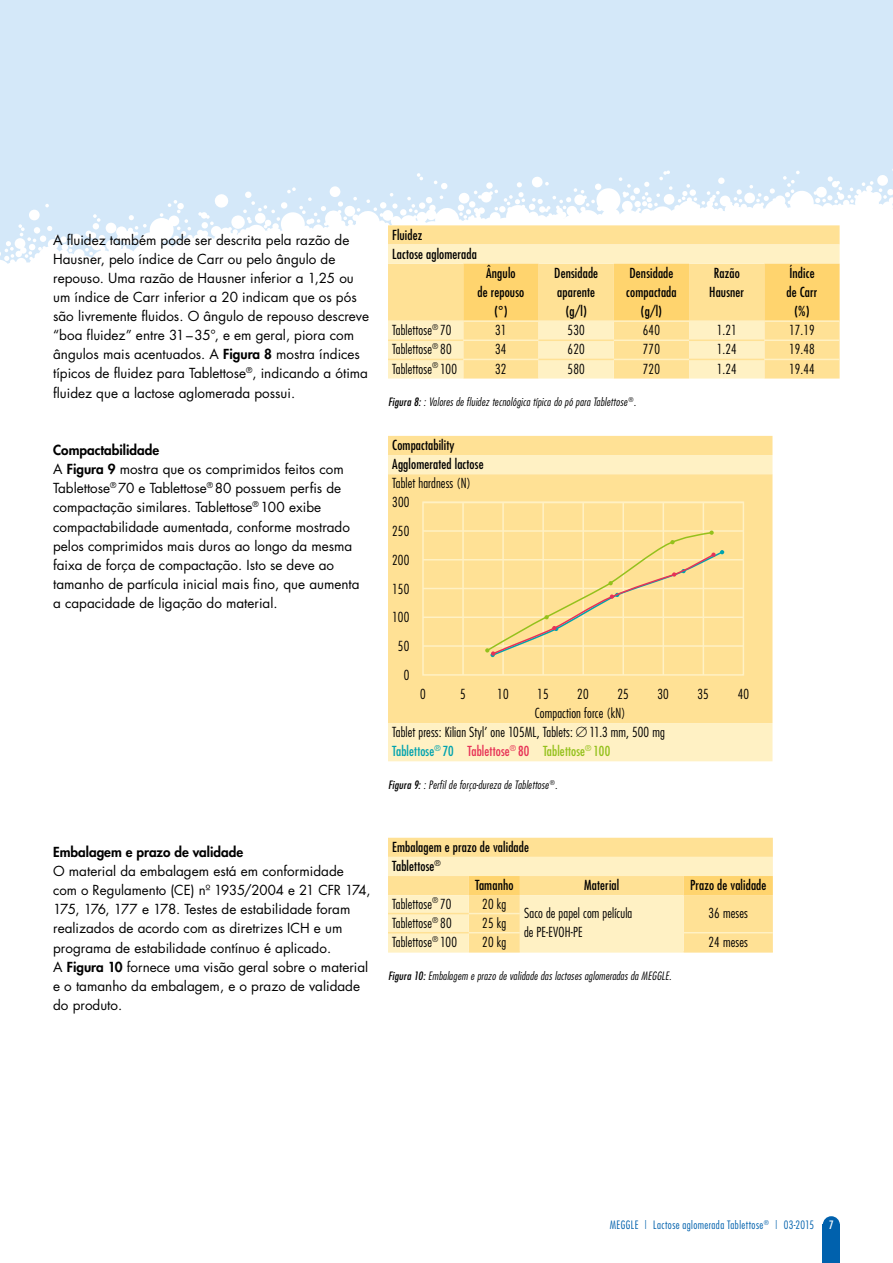
<style>
.page{position:relative;width:893px;height:1263px;background:#fff}
.page>*{position:absolute;margin:0;border:0;box-sizing:border-box;transform-origin:0 0}
.t1{font:13.5px/19.2px "Futura";color:#000}
.t2{font:300 condensed 13.5px/19.2px "Futura";letter-spacing:.01em;color:#000}
.t3{font:condensed 13.5px/19.2px "Futura";letter-spacing:.01em;color:#000;text-align:center}
.t4{font:800 13.5px "Futura";color:#000}
.t5{font:italic 300 condensed 11.25px "Futura";letter-spacing:.02em;color:#000}
.t6{font:300 condensed 11.25px "Futura";letter-spacing:.035em;color:#0061ad}
.t7{font:condensed 11.25px "Futura";color:#fff}
.s1{font-weight:800}
.s2{font-weight:400}
.s3{font-stretch:normal}
.s4{font-weight:400;color:#00a3af}
.s5{font-weight:400;color:#e73257}
.s6{font-weight:400;color:#94c11c}
</style>
<div class="page">
<div style="left:0;top:0;width:893px;height:455px;background:#d4e8f9"></div>
<svg style="left:0;top:169px;width:893px;height:301px;fill:#fff"></svg>
<div style="left:823px;top:1225px;width:17px;height:38px;background:#0061ad"></div>
<div style="left:823px;top:1216px;width:17px;height:17px;background:#0061ad;border-radius:50%"></div>
<div style="left:388px;top:436px;width:384px;height:19px;background:#ffe195"></div>
<svg style="left:388px;top:455px;width:384px;height:306px;background:#ffe5a1"></svg>
<div style="left:388px;top:225px;width:452px;height:19px;background:#ffe195"></div>
<svg style="left:388px;top:244px;width:452px;height:135px;background:#ffeab0"></svg>
<svg style="left:463px;top:264px;width:377px;height:56px;background:#ffd97d"></svg>
<hr style="left:388px;top:320px;width:75px;height:2px;background:#fff1c4">
<hr style="left:463px;top:320px;width:76px;height:2px;background:#fff1c4">
<hr style="left:539px;top:320px;width:75px;height:2px;background:#fff1c4">
<hr style="left:614px;top:320px;width:75px;height:2px;background:#fff1c4">
<hr style="left:689px;top:320px;width:75px;height:2px;background:#fff1c4">
<hr style="left:764px;top:320px;width:76px;height:2px;background:#fff1c4">
<hr style="left:388px;top:339px;width:75px;height:2px;background:#ffe195">
<hr style="left:388px;top:359px;width:75px;height:1px;background:#ffe195">
<hr style="left:463px;top:339px;width:76px;height:2px;background:#fff1c4">
<hr style="left:463px;top:359px;width:76px;height:1px;background:#fff1c4">
<hr style="left:539px;top:339px;width:75px;height:2px;background:#ffe195">
<hr style="left:539px;top:359px;width:75px;height:1px;background:#ffe195">
<hr style="left:614px;top:339px;width:75px;height:2px;background:#fff1c4">
<hr style="left:614px;top:359px;width:75px;height:1px;background:#fff1c4">
<hr style="left:689px;top:339px;width:75px;height:2px;background:#ffe195">
<hr style="left:689px;top:359px;width:75px;height:1px;background:#ffe195">
<hr style="left:764px;top:339px;width:76px;height:2px;background:#fff1c4">
<hr style="left:764px;top:359px;width:76px;height:1px;background:#fff1c4">
<svg style="left:388px;top:838px;width:385px;height:113px;background:#ffe8a9"></svg>
<hr style="left:388px;top:913px;width:81px;height:1px;background:#ffe195">
<hr style="left:388px;top:932px;width:81px;height:1px;background:#ffe195">
<hr style="left:469px;top:913px;width:51px;height:1px;background:#fff1c4">
<hr style="left:469px;top:932px;width:51px;height:1px;background:#fff1c4">
<hr style="left:684px;top:932px;width:89px;height:1px;background:#fff1c4">
<hr style="left:469px;top:951px;width:51px;height:2px;background:#ffe195">
<hr style="left:388px;top:951px;width:81px;height:2px;background:#fff1c4">
<hr style="left:520px;top:951px;width:164px;height:2px;background:#fff1c4">
<hr style="left:684px;top:951px;width:89px;height:2px;background:#ffe195">
<div style="left:422px;top:501px;width:322px;height:175px;border:2px solid #fff1c4"></div>
<hr style="left:462px;top:502px;width:2px;height:173px;background:#fff1c4">
<hr style="left:502px;top:502px;width:2px;height:173px;background:#fff1c4">
<hr style="left:542px;top:502px;width:2px;height:173px;background:#fff1c4">
<hr style="left:582px;top:502px;width:2px;height:173px;background:#fff1c4">
<hr style="left:622px;top:502px;width:2px;height:173px;background:#fff1c4">
<hr style="left:663px;top:502px;width:1px;height:173px;background:#fff1c4">
<hr style="left:703px;top:502px;width:1px;height:173px;background:#fff1c4">
<hr style="left:423px;top:502px;width:320px;height:1px;background:#fff1c4">
<hr style="left:423px;top:530px;width:320px;height:2px;background:#fff1c4">
<hr style="left:423px;top:616px;width:320px;height:2px;background:#fff1c4">
<hr style="left:423px;top:645px;width:320px;height:2px;background:#fff1c4">
<hr style="left:423px;top:559px;width:320px;height:1px;background:#fff1c4">
<hr style="left:423px;top:588px;width:320px;height:1px;background:#fff1c4">
<svg style="left:485px;top:530px;width:239px;height:127px;background:#fadf97"></svg>
<p class="t1" style="left:53px;top:230px;width:318px">A fluidez também pode ser descrita pela razão de Hausner, pelo índice de Carr ou pelo ângulo de repouso. Uma razão de Hausner inferior a 1,25 ou um índice de Carr inferior a 20 indicam que os pós são livremente fluidos. O ângulo de repouso descreve “boa fluidez” entre 31–35°, e em geral, piora com ângulos mais acentuados. A <span class="s1">Figura 8</span> mostra índices típicos de fluidez para Tablettose<sup>®</sup>, indicando a ótima fluidez que a lactose aglomerada possui.</p>
<p class="t1" style="left:53px;top:440px;width:308px"><span class="s1">Compactabilidade<br></span>A <span class="s1">Figura 9</span> mostra que os comprimidos feitos com Tablettose<sup>®</sup> 70 e Tablettose<sup>®</sup> 80 possuem perfis de compactação similares. Tablettose<sup>®</sup> 100 exibe compactabilidade aumentada, conforme mostrado pelos comprimidos mais duros ao longo da mesma faixa de força de compactação. Isto se deve ao tamanho de partícula inicial mais fino, que aumenta a capacidade de ligação do material.</p>
<p class="t3" style="left:392px;top:225px;width:86px;text-align:left">Fluidez<br>Lactose aglomerada</p>
<p class="t3" style="left:478px;top:263px;width:48px">Ângulo<br>de repouso (°)</p>
<p class="t3" style="left:554px;top:263px;width:45px">Densidade aparente (g/l)</p>
<p class="t3" style="left:626px;top:263px;width:52px">Densidade compactada (g/l)</p>
<p class="t3" style="left:709px;top:263px;width:37px">Razão<br>Hausner</p>
<p class="t3" style="left:786px;top:263px;width:32px">Índice de Carr (%)</p>
<p class="t2" style="left:392px;top:320px;width:61px">Tablettose<sup>®</sup> 70</p>
<p class="t2" style="left:495px;top:320px;width:13px">31</p>
<p class="t2" style="left:568px;top:320px;width:19px">530</p>
<p class="t2" style="left:643px;top:320px;width:19px">640</p>
<p class="t2" style="left:717px;top:320px;width:22px">1.21</p>
<p class="t2" style="left:789px;top:320px;width:27px">17.19</p>
<p class="t2" style="left:392px;top:340px;width:61px">Tablettose<sup>®</sup> 80</p>
<p class="t2" style="left:495px;top:340px;width:13px">34</p>
<p class="t2" style="left:568px;top:340px;width:19px">620</p>
<p class="t2" style="left:643px;top:340px;width:19px">770</p>
<p class="t2" style="left:717px;top:340px;width:22px">1.24</p>
<p class="t2" style="left:789px;top:340px;width:27px">19.48</p>
<p class="t2" style="left:392px;top:359px;width:66px">Tablettose<sup>®</sup> 100</p>
<p class="t2" style="left:495px;top:359px;width:13px">32</p>
<p class="t2" style="left:568px;top:359px;width:19px">580</p>
<p class="t2" style="left:643px;top:359px;width:19px">720</p>
<p class="t2" style="left:717px;top:359px;width:22px">1.24</p>
<p class="t2" style="left:789px;top:359px;width:27px">19.44</p>
<p class="t5" style="left:388px;top:395px;width:250px"><span class="s2">Figura 8:</span> : Valores de fluidez tecnológica típica do pó para Tablettose <sup>®</sup>.</p>
<p class="t3" style="left:392px;top:435px;width:93px;text-align:left">Compactability<br>Agglomerated lactose</p>
<p class="t2" style="left:392px;top:473px;width:80px">Tablet hardness (N)<br>300</p>
<p class="t2" style="left:392px;top:521px;width:19px">250</p>
<p class="t2" style="left:392px;top:550px;width:19px">200</p>
<p class="t2" style="left:392px;top:579px;width:19px">150</p>
<p class="t2" style="left:392px;top:607px;width:19px">100</p>
<p class="t2" style="left:398px;top:636px;width:13px">50</p>
<p class="t2" style="left:404px;top:665px;width:7px">0</p>
<p class="t2" style="left:577px;top:684px;width:13px">20</p>
<p class="t2" style="left:617px;top:684px;width:13px">25</p>
<p class="t2" style="left:657px;top:684px;width:13px">30</p>
<p class="t2" style="left:697px;top:684px;width:13px">35</p>
<p class="t2" style="left:460px;top:684px;width:7px">5</p>
<p class="t2" style="left:497px;top:684px;width:13px">10</p>
<p class="t2" style="left:537px;top:684px;width:13px">15</p>
<p class="t2" style="left:420px;top:684px;width:7px">0</p>
<p class="t2" style="left:738px;top:684px;width:13px">40</p>
<p class="t2" style="left:392px;top:703px;width:274px;text-indent:143px">Compaction force (kN)<br>Tablet press: Kilian Styl’ one 105ML, Tablets: <span class="s3">Ø</span> 11.3 mm, 500 mg<br><span class="s4">Tablettose</span><sup>®</sup> <span class="s4">70</span> <span class="s5">Tablettose</span><sup>®</sup> <span class="s5">80</span> <span class="s6">Tablettose</span><sup>®</sup> <span class="s6">100</span></p>
<p class="t5" style="left:388px;top:778px;width:171px"><span class="s2">Figura 9:</span> : Perfil de força-dureza de Tablettose <sup>®</sup>.</p>
<p class="t4" style="left:53px;top:843px;width:192px">Embalagem e prazo de validade</p>
<p class="t1" style="left:53px;top:861px;width:319px">O material da embalagem está em conformidade com o Regulamento (CE) nº 1935/2004 e 21 CFR 174, 175, 176, 177 e 178. Testes de estabilidade foram realizados de acordo com as diretrizes ICH e um programa de estabilidade contínuo é aplicado.<br>A <span class="s1">Figura 10</span> fornece uma visão geral sobre o material e o tamanho da embalagem, e o prazo de validade do produto.</p>
<p class="t3" style="left:392px;top:837px;width:138px">Embalagem e prazo de validade</p>
<p class="t3" style="left:392px;top:856px;width:50px">Tablettose<sup>®</sup></p>
<p class="t3" style="left:475px;top:875px;width:40px">Tamanho</p>
<p class="t3" style="left:584px;top:875px;width:37px">Material</p>
<p class="t3" style="left:690px;top:875px;width:78px">Prazo de validade</p>
<p class="t2" style="left:392px;top:894px;width:61px">Tablettose<sup>®</sup> 70</p>
<p class="t2" style="left:482px;top:894px;width:26px">20 kg</p>
<p class="t2" style="left:524px;top:903px;width:110px">Saco de papel com película de PE-EVOH-PE</p>
<p class="t2" style="left:709px;top:903px;width:41px">36 meses</p>
<p class="t2" style="left:392px;top:913px;width:61px">Tablettose<sup>®</sup> 80</p>
<p class="t2" style="left:482px;top:913px;width:26px">25 kg</p>
<p class="t2" style="left:392px;top:932px;width:66px">Tablettose<sup>®</sup> 100</p>
<p class="t2" style="left:482px;top:932px;width:26px">20 kg</p>
<p class="t2" style="left:709px;top:932px;width:41px">24 meses</p>
<p class="t5" style="left:388px;top:969px;width:285px"><span class="s2">Figura 10:</span> Embalagem e prazo de validade das lactoses aglomeradas da MEGGLE.</p>
<p class="t6" style="left:610px;top:1218px;width:206px">MEGGLE | Lactose aglomerada Tablettose<sup>®</sup> | 03-2015</p>
<p class="t7" style="left:829px;top:1218px;width:6px">7</p>
</div>
